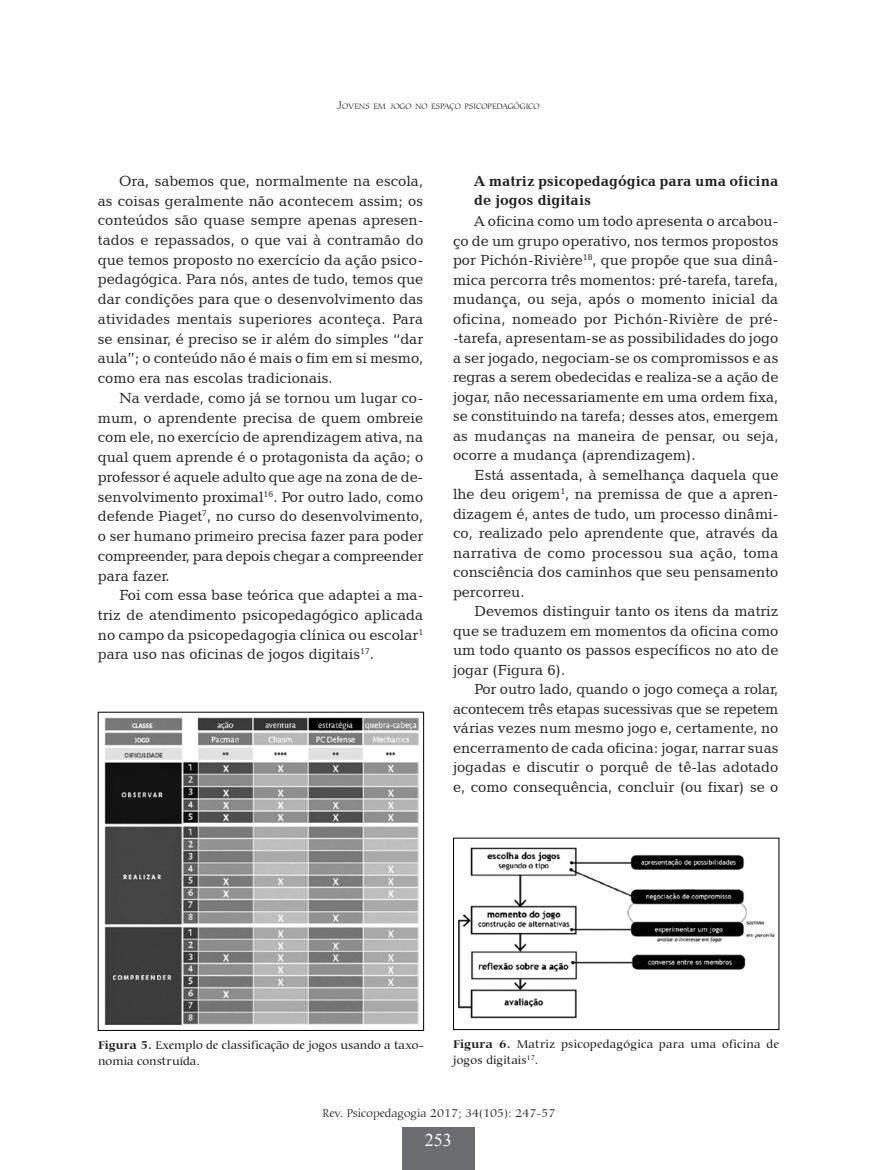
<style>
.page{position:relative;width:872px;height:1170px;background:#fff}
.page>*{position:absolute;margin:0;border:0;box-sizing:border-box;transform-origin:0 0}
.t1{font:18px "Times New Roman";color:#fff}
.t2{font:15px/19.5px "Candida BT";color:#231f20;text-align:justify}
.t3{font:700 15px/19.5px "Candida BT";color:#231f20}
.t4{font:500 12px/16.5px "Carmina BT";color:#231f20}
.t5{font:300 12px "Carmina BT";color:#231f20}
.t6{font:300 8.4px "Carmina BT";color:#231f20}
.s1{font-size:12px}
.s2{font-style:italic}
.s3{font-weight:700}
</style>
<div class="page">
<div style="left:402px;top:1126px;width:72px;height:43px;background:#6c6d70"></div>
<img style="left:104px;top:717px;width:315px;height:307px">
<img style="left:458px;top:847px;width:317px;height:172px">
<p class="t6" style="left:336px;top:101px;width:205px"><span class="s1">J</span>OVENS EM JOGO NO ESPAÇO PSICOPEDAGÓGICO</p>
<p class="t2" style="left:98px;top:170px;width:327px;text-indent:21px">Ora, sabemos que, normalmente na escola, as coisas geralmente não acontecem assim; os conteúdos são quase sempre apenas apresen&shy;tados e repassados, o que vai à contramão do que temos proposto no exercício da ação psico&shy;pedagógica. Para nós, antes de tudo, temos que dar condições para que o desenvolvimento das atividades mentais superiores aconteça. Para se ensinar, é preciso se ir além do simples “dar aula”; o conteúdo não é mais o fim em si mesmo, como era nas escolas tradicionais.</p>
<p class="t2" style="left:98px;top:387px;width:327px;text-indent:21px">Na verdade, como já se tornou um lugar co&shy;mum, o aprendente precisa de quem ombreie com ele, no exercício de aprendizagem ativa, na qual quem aprende é o protagonista da ação; o professor é aquele adulto que age na zona de de&shy;senvolvimento proximal<sup>16</sup>. Por outro lado, como defende Piaget<sup>7</sup>, no curso do desenvolvimento, o ser humano primeiro precisa fazer para poder compreender, para depois chegar a compreender para fazer.</p>
<p class="t2" style="left:98px;top:585px;width:327px;text-indent:21px">Foi com essa base teórica que adaptei a ma&shy;triz de atendimento psicopedagógico aplicada no campo da psicopedagogia clínica ou escolar<sup>1 </sup>para uso nas oficinas de jogos digitais<sup>17</sup>.</p>
<p class="t3" style="left:474px;top:171px;width:305px">A matriz psicopedagógica para uma oficina de jogos digitais</p>
<p class="t2" style="left:453px;top:211px;width:327px;text-indent:21px">A oficina como um todo apresenta o arcabou&shy;ço de um grupo operativo, nos termos propostos por Pichón-Rivière<sup>18</sup>, que propõe que sua dinâ&shy;mica percorra tr<span class="s2">ê</span>s momentos: pré-tarefa, tarefa, mudança, ou seja, após o momento inicial da oficina, nomeado por Pichón-Rivière de pré--tarefa, apresentam-se as possibilidades do jogo a ser jogado, negociam-se os compromissos e as regras a serem obedecidas e realiza-se a ação de jogar, não necessariamente em uma ordem fixa, se constituindo na tarefa; desses atos, emergem as mudanças na maneira de pensar, ou seja, ocorre a mudança (aprendizagem).</p>
<p class="t2" style="left:453px;top:464px;width:327px;text-indent:21px">Está assentada, à semelhança daquela que lhe deu origem<sup>1</sup>, na premissa de que a apren&shy;dizagem é, antes de tudo, um processo dinâmi&shy;co, realizado pelo aprendente que, através da narrativa de como processou sua ação, toma consciência dos caminhos que seu pensamento percorreu.</p>
<p class="t2" style="left:453px;top:601px;width:327px;text-indent:21px">Devemos distinguir tanto os itens da matriz que se traduzem em momentos da oficina como um todo quanto os passos específicos no ato de jogar (Figura 6).</p>
<p class="t2" style="left:453px;top:679px;width:327px;text-indent:21px">Por outro lado, quando o jogo começa a rolar, acontecem três etapas sucessivas que se repetem várias vezes num mesmo jogo e, certamente, no encerramento de cada oficina: jogar, narrar suas jogadas e discutir o porquê de tê-las adotado e, como consequência, concluir (ou fixar) se o</p>
<p class="t4" style="left:98px;top:1036px;width:327px"><span class="s3">Figura 5.</span> Exemplo de classificação de jogos usando a taxo&shy;nomia construída.</p>
<p class="t4" style="left:453px;top:1035px;width:327px"><span class="s3">Figura 6.</span> Matriz psicopedagógica para uma oficina de jogos digitais<sup>17</sup>.</p>
<p class="t5" style="left:322px;top:1106px;width:234px">Rev. Psicopedagogia 2017; 34(105): 247-57</p>
<p class="t1" style="left:425px;top:1127px;width:28px">253</p>
</div>
